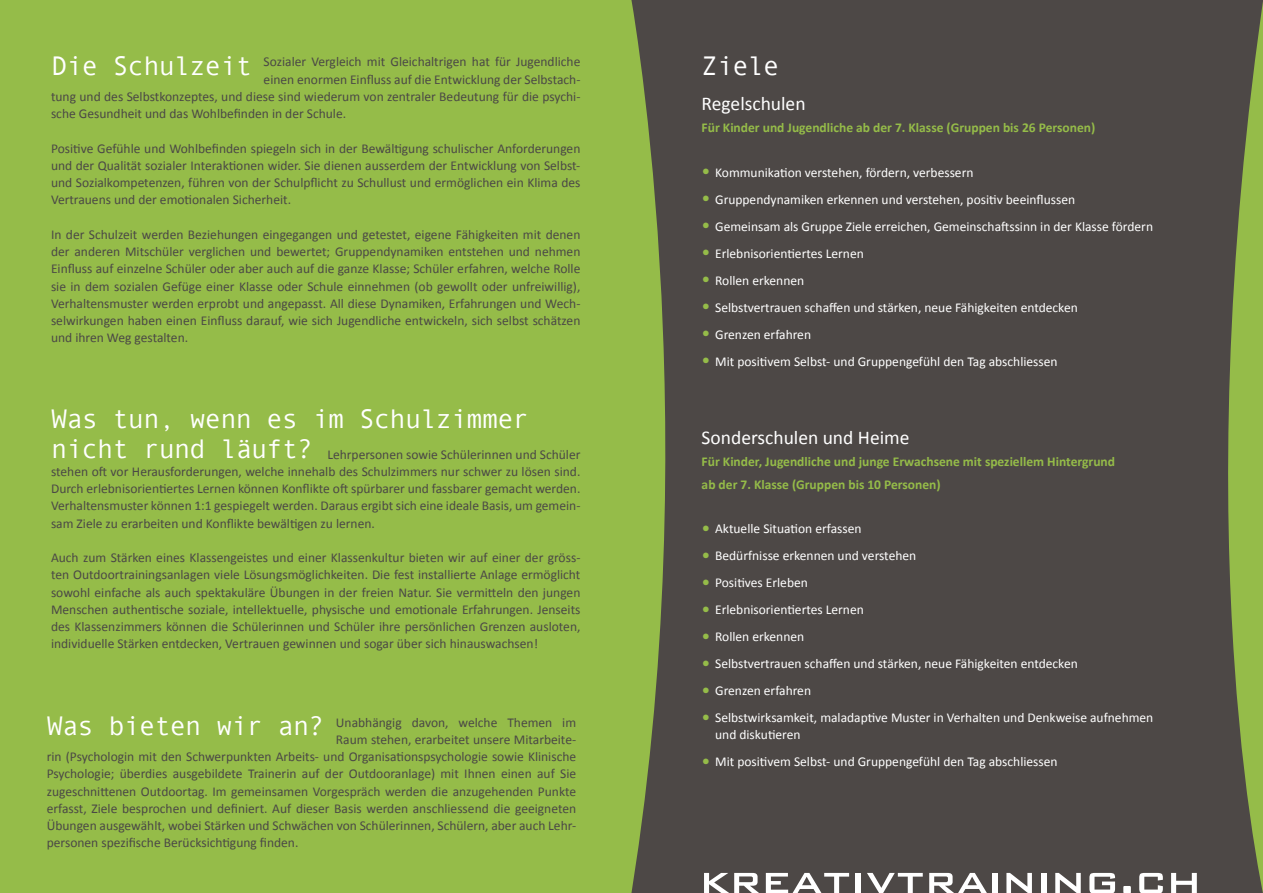
<style>
.page{position:relative;width:1263px;height:893px;background:#95bc49}
.page>*{position:absolute;margin:0;border:0;box-sizing:border-box;transform-origin:0 0}
.t1{font:27px "Andale Mono";letter-spacing:-.03em;color:#fff}
.t2{font:19.5px "Calibri";color:#fff}
.t3{font:13.5px/17.2px "Calibri";color:#4b4846;text-align:justify}
.t4{font:13.5px "Calibri";color:#fff}
.t5{font:700 13.5px/22.5px "Calibri";color:#95bc49}
.s1{font-size:18px;color:#95bc49}
</style>
<div class="page">
<svg style="left:631px;top:0;width:632px;height:893px;background:#525046"></svg>
<svg style="left:704px;top:873px;width:56px;height:20px"></svg>
<svg style="left:766px;top:873px;width:83px;height:20px;background:#93908f"></svg>
<div style="left:855px;top:873px;width:6px;height:20px;background:#fff"></div>
<svg style="left:867px;top:873px;width:56px;height:20px"></svg>
<svg style="left:929px;top:873px;width:58px;height:20px"></svg>
<div style="left:992px;top:873px;width:5px;height:20px;background:#fff"></div>
<svg style="left:1006px;top:873px;width:26px;height:20px"></svg>
<div style="left:1041px;top:873px;width:5px;height:20px;background:#fff"></div>
<svg style="left:1055px;top:873px;width:26px;height:20px"></svg>
<svg style="left:1089px;top:873px;width:26px;height:20px"></svg>
<svg style="left:1123px;top:886px;width:8px;height:7px"></svg>
<svg style="left:1139px;top:873px;width:24px;height:20px"></svg>
<svg style="left:1171px;top:873px;width:26px;height:20px"></svg>
<p class="t1" style="left:51px;top:48px;width:202px">Die Schulzeit</p>
<p class="t3" style="left:264px;top:53px;width:318px">Sozialer Vergleich mit Gleichaltrigen hat für Jugendliche</p>
<p class="t3" style="left:51px;top:70px;width:531px;text-indent:213px">einen enormen Einfluss auf die Entwicklung der Selbstach&shy;tung und des Selbstkonzeptes, und diese sind wiederum von zentraler Bedeutung für die psychi&shy;sche Gesundheit und das Wohlbefinden in der Schule.</p>
<p class="t3" style="left:51px;top:139px;width:531px">Positive Gefühle und Wohlbefinden spiegeln sich in der Bewältigung schulischer Anforderungen und der Qualität sozialer Interaktionen wider. Sie dienen ausserdem der Entwicklung von Selbst&shy;und Sozialkompetenzen, führen von der Schulpflicht zu Schullust und ermöglichen ein Klima des Vertrauens und der emotionalen Sicherheit.</p>
<p class="t3" style="left:51px;top:225px;width:531px">In der Schulzeit werden Beziehungen eingegangen und getestet, eigene Fähigkeiten mit denen der anderen Mitschüler verglichen und bewertet; Gruppendynamiken entstehen und nehmen Einfluss auf einzelne Schüler oder aber auch auf die ganze Klasse; Schüler erfahren, welche Rolle sie in dem sozialen Gefüge einer Klasse oder Schule einnehmen (ob gewollt oder unfreiwillig), Verhaltensmuster werden erprobt und angepasst. All diese Dynamiken, Erfahrungen und Wech&shy;selwirkungen haben einen Einfluss darauf, wie sich Jugendliche entwickeln, sich selbst schätzen und ihren Weg gestalten.</p>
<p class="t1" style="left:51px;top:401px;width:479px">Was tun, wenn es im Schulzimmer</p>
<p class="t1" style="left:51px;top:431px;width:264px">nicht rund läuft?</p>
<p class="t3" style="left:51px;top:445px;width:531px;text-indent:276px">Lehrpersonen sowie Schülerinnen und Schüler stehen oft vor Herausforderungen, welche innehalb des Schulzimmers nur schwer zu lösen sind.<br>Durch erlebnisorientiertes Lernen können Konflikte oft spürbarer und fassbarer gemacht werden.<br>Verhaltensmuster können 1:1 gespiegelt werden. Daraus ergibt sich eine ideale Basis, um gemein&shy;sam Ziele zu erarbeiten und Konflikte bewältigen zu lernen.</p>
<p class="t3" style="left:51px;top:548px;width:531px">Auch zum Stärken eines Klassengeistes und einer Klassenkultur bieten wir auf einer der gröss&shy;ten Outdoortrainingsanlagen viele Lösungsmöglichkeiten. Die fest installierte Anlage ermöglicht sowohl einfache als auch spektakuläre Übungen in der freien Natur. Sie vermitteln den jungen Menschen authentische soziale, intellektuelle, physische und emotionale Erfahrungen. Jenseits des Klassenzimmers können die Schülerinnen und Schüler ihre persönlichen Grenzen ausloten, individuelle Stärken entdecken, Vertrauen gewinnen und sogar über sich hinauswachsen!</p>
<p class="t1" style="left:47px;top:709px;width:279px">Was bieten wir an?</p>
<p class="t3" style="left:336px;top:713px;width:242px">Unabhängig davon, welche Themen im</p>
<p class="t3" style="left:47px;top:730px;width:531px;text-indent:289px">Raum stehen, erarbeitet unsere Mitarbeite&shy;rin (Psychologin mit den Schwerpunkten Arbeits- und Organisationspsychologie sowie Klinische Psychologie; überdies ausgebildete Trainerin auf der Outdooranlage) mit Ihnen einen auf Sie zugeschnittenen Outdoortag. Im gemeinsamen Vorgespräch werden die anzugehenden Punkte erfasst, Ziele besprochen und definiert. Auf dieser Basis werden anschliessend die geeigneten Übungen ausgewählt, wobei Stärken und Schwächen von Schülerinnen, Schülern, aber auch Lehr&shy;personen spezifische Berücksichtigung finden.</p>
<p class="t1" style="left:702px;top:48px;width:79px">Ziele</p>
<p class="t2" style="left:702px;top:91px;width:105px">Regelschulen</p>
<p class="t5" style="left:702px;top:116px;width:395px">Für Kinder und Jugendliche ab der 7. Klasse (Gruppen bis 26 Personen)</p>
<p class="t4" style="left:702px;top:164px;width:273px"><span class="s1">•</span> Kommunikation verstehen, fördern, verbessern</p>
<p class="t4" style="left:702px;top:191px;width:375px"><span class="s1">•</span> Gruppendynamiken erkennen und verstehen, positiv beeinflussen</p>
<p class="t4" style="left:702px;top:218px;width:453px"><span class="s1">•</span> Gemeinsam als Gruppe Ziele erreichen, Gemeinschaftssinn in der Klasse fördern</p>
<p class="t4" style="left:702px;top:245px;width:164px"><span class="s1">•</span> Erlebnisorientiertes Lernen</p>
<p class="t4" style="left:702px;top:272px;width:104px"><span class="s1">•</span> Rollen erkennen</p>
<p class="t4" style="left:702px;top:299px;width:378px"><span class="s1">•</span> Selbstvertrauen schaffen und stärken, neue Fähigkeiten entdecken</p>
<p class="t4" style="left:702px;top:326px;width:111px"><span class="s1">•</span> Grenzen erfahren</p>
<p class="t4" style="left:702px;top:353px;width:357px"><span class="s1">•</span> Mit positivem Selbst- und Gruppengefühl den Tag abschliessen</p>
<p class="t2" style="left:702px;top:425px;width:209px">Sonderschulen und Heime</p>
<p class="t5" style="left:702px;top:450px;width:415px">Für Kinder, Jugendliche und junge Erwachsene mit speziellem Hintergrund ab der 7. Klasse (Gruppen bis 10 Personen)</p>
<p class="t4" style="left:702px;top:520px;width:161px"><span class="s1">•</span> Aktuelle Situation erfassen</p>
<p class="t4" style="left:702px;top:547px;width:216px"><span class="s1">•</span> Bedürfnisse erkennen und verstehen</p>
<p class="t4" style="left:702px;top:574px;width:108px"><span class="s1">•</span> Positives Erleben</p>
<p class="t4" style="left:702px;top:601px;width:164px"><span class="s1">•</span> Erlebnisorientiertes Lernen</p>
<p class="t4" style="left:702px;top:628px;width:104px"><span class="s1">•</span> Rollen erkennen</p>
<p class="t4" style="left:702px;top:655px;width:378px"><span class="s1">•</span> Selbstvertrauen schaffen und stärken, neue Fähigkeiten entdecken</p>
<p class="t4" style="left:702px;top:682px;width:111px"><span class="s1">•</span> Grenzen erfahren</p>
<p class="t4" style="left:702px;top:709px;width:453px"><span class="s1">•</span> Selbstwirksamkeit, maladaptive Muster in Verhalten und Denkweise aufnehmen</p>
<p class="t4" style="left:715px;top:726px;width:87px">und diskutieren</p>
<p class="t4" style="left:702px;top:753px;width:357px"><span class="s1">•</span> Mit positivem Selbst- und Gruppengefühl den Tag abschliessen</p>
</div>
